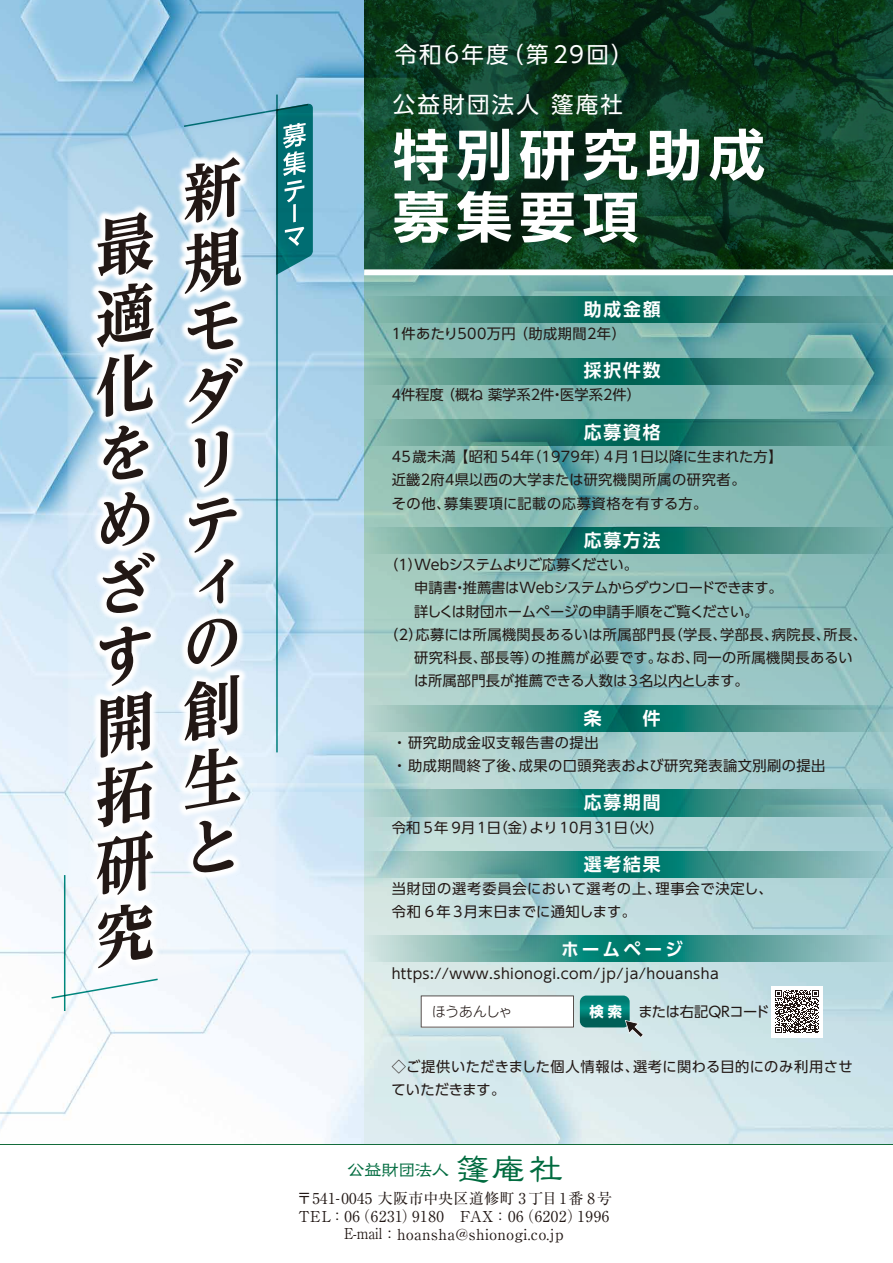
<style>
.page{position:relative;width:893px;height:1263px;background:#fff}
.page>*{position:absolute;margin:0;border:0;box-sizing:border-box;transform-origin:0 0}
.t1{font:700 54.75px/62.2px "UD Shin Go Pro De";letter-spacing:.12em;color:#fff}
.t2{font:22.5px "UD Shin Go Pro";letter-spacing:.1em;color:#fff}
.t3{font:18.6px "Likurei Std";letter-spacing:-.04em;color:#006b3f;scale:.95 1}
.t4{font:700 17.85px "UD Shin Go Pro De";letter-spacing:.1em;color:#fff}
.t5{font:15px/18px "Ryumin Pro";letter-spacing:.03em;color:#221815;text-align:center}
.t6{font:14.25px/23.2px "UD Shin Go Pro";letter-spacing:.02em;color:#221815}
.t7{font:14.25px/23.2px "UD Shin Go Pro";letter-spacing:.055em;color:#221815}
.t8{font:14.25px "UD Shin Go Pro";letter-spacing:-.04em;color:#221815}
.t9{font:14.25px "UD Shin Go Pro";letter-spacing:-.025em;color:#221815}
.t10{font:14.25px "UD Shin Go Pro";letter-spacing:-.05em;color:#221815}
.t11{font:14.25px "UD Shin Go Pro";color:#221815}
.t12{font:14.25px "UD Shin Go Pro";letter-spacing:-.03em;color:#221815}
.t13{font:300 14.25px "UD Shin Go NT Pr 6 N";letter-spacing:-.06em;color:#221815}
.s1{font-family:"UD Shin Go NT Pro";font-weight:700;color:#fff}
.s2{font-size:33.75px}
</style>
<div class="page">
<img style="left:0;top:0;width:364px;height:1144px">
<img style="left:65px;top:125px;width:210px;height:875px">
<svg style="left:187px;top:301px;width:50px;height:50px"></svg>
<svg style="left:189px;top:358px;width:54px;height:66px"></svg>
<svg style="left:195px;top:431px;width:33px;height:56px"></svg>
<svg style="left:189px;top:497px;width:48px;height:56px"></svg>
<svg style="left:199px;top:559px;width:34px;height:45px"></svg>
<svg style="left:188px;top:617px;width:49px;height:50px"></svg>
<svg style="left:184px;top:675px;width:55px;height:66px"></svg>
<svg style="left:185px;top:748px;width:55px;height:61px"></svg>
<svg style="left:193px;top:820px;width:41px;height:53px"></svg>
<svg style="left:97px;top:212px;width:56px;height:64px"></svg>
<svg style="left:97px;top:283px;width:57px;height:64px"></svg>
<svg style="left:97px;top:354px;width:56px;height:63px"></svg>
<svg style="left:103px;top:425px;width:45px;height:55px"></svg>
<svg style="left:101px;top:492px;width:48px;height:54px"></svg>
<svg style="left:103px;top:552px;width:52px;height:64px"></svg>
<svg style="left:97px;top:626px;width:56px;height:269px"></svg>
<svg style="left:98px;top:904px;width:55px;height:64px"></svg>
<hr style="left:276px;top:95px;width:2px;height:657px;background:#008a7e">
<svg style="left:364px;top:275px;width:529px;height:869px;background:#a6cdcb"></svg>
<img style="left:364px;top:0;width:529px;height:269px">
<hr style="left:0;top:1144px;width:893px;height:1px;background:#00602c">
<svg style="left:364px;top:296px;width:529px;height:26px;background:#39857c"></svg>
<svg style="left:364px;top:358px;width:529px;height:26px;background:#3c887d"></svg>
<svg style="left:364px;top:419px;width:529px;height:26px;background:#3d887d"></svg>
<svg style="left:364px;top:528px;width:529px;height:26px;background:#448e82"></svg>
<svg style="left:364px;top:936px;width:529px;height:26px;background:#5ea6a0"></svg>
<svg style="left:364px;top:705px;width:529px;height:26px;background:#509890"></svg>
<svg style="left:364px;top:790px;width:529px;height:26px;background:#529c95"></svg>
<svg style="left:364px;top:851px;width:529px;height:26px;background:#57a19a"></svg>
<hr style="left:64px;top:875px;width:1px;height:136px;background:#008a7e">
<svg style="left:51px;top:978px;width:107px;height:20px"></svg>
<svg style="left:184px;top:104px;width:129px;height:190px;background:#86acb8"></svg>
<svg style="left:421px;top:995px;width:153px;height:32px"></svg>
<svg style="left:580px;top:995px;width:50px;height:32px;background:#057a71"></svg>
<svg style="left:625px;top:1020px;width:19px;height:18px"></svg>
<div style="left:771px;top:986px;width:51px;height:51px;background:#fff"></div>
<svg style="left:775px;top:990px;width:44px;height:43px"></svg>
<h2 class="t2" style="left:394px;top:36px;width:241px">令和6年度（第29回）</h2>
<h2 class="t2" style="left:393px;top:86px;width:232px">公益財団法人 篷庵社</h2>
<h1 class="t1" style="left:393px;top:122px;width:374px">特別研究助成募集要項</h1>
<p class="t4" style="left:584px;top:294px;width:78px">助成金額</p>
<p class="t6" style="left:392px;top:321px;width:236px">1件あたり500万円 （助成期間2年）</p>
<p class="t4" style="left:584px;top:356px;width:78px">採択件数</p>
<p class="t11" style="left:392px;top:383px;width:251px">4件程度 （概ね 薬学系2件・医学系2件）</p>
<p class="t4" style="left:584px;top:417px;width:78px">応募資格</p>
<p class="t6" style="left:392px;top:444px;width:392px">45歳未満 【昭和 54年（1979年）4月1日以降に生まれた方】近畿2府4県以西の大学または研究機関所属の研究者。<br>その他、募集要項に記載の応募資格を有する方。</p>
<p class="t4" style="left:584px;top:525px;width:78px">応募方法</p>
<p class="t10" style="left:384px;top:553px;width:256px">（1）Webシステムよりご応募ください。</p>
<p class="t8" style="left:414px;top:576px;width:370px">申請書・推薦書はWebシステムからダウンロードできます。</p>
<p class="t9" style="left:414px;top:599px;width:346px">詳しくは財団ホームページの申請手順をご覧ください。</p>
<p class="t6" style="left:384px;top:622px;width:484px">（2）応募には所属機関長あるいは所属部門長（学長、学部長、病院長、所長、</p>
<p class="t6" style="left:414px;top:645px;width:440px">研究科長、部長等）の推薦が必要です。なお、同一の所属機関長あるい</p>
<p class="t6" style="left:414px;top:669px;width:336px">は所属部門長が推薦できる人数は3名以内とします。</p>
<p class="t4" style="left:584px;top:703px;width:78px">条　　件</p>
<p class="t6" style="left:392px;top:730px;width:434px">・ 研究助成金収支報告書の提出<br>・ 助成期間終了後、成果の口頭発表および研究発表論文別刷の提出</p>
<p class="t4" style="left:584px;top:788px;width:78px">応募期間</p>
<p class="t6" style="left:392px;top:815px;width:274px">令和 5年 9月1日（金）より10月31日（火）</p>
<p class="t4" style="left:584px;top:849px;width:78px">選考結果</p>
<p class="t7" style="left:392px;top:876px;width:382px">当財団の選考委員会において選考の上、理事会で決定し、令和 6 年3月末日までに通知します。</p>
<p class="t4" style="left:561px;top:934px;width:123px">ホームページ</p>
<p class="t6" style="left:392px;top:961px;width:329px">https://www.shionogi.com/jp/ja/houansha</p>
<p class="t13" style="left:432px;top:1000px;width:82px">ほうあんしゃ</p>
<p class="t12" style="left:589px;top:1000px;width:181px"><span class="s1">検索</span> または右記QRコード</p>
<p class="t6" style="left:391px;top:1054px;width:463px">◇ご提供いただきました個人情報は、選考に関わる目的にのみ利用させていただきます。</p>
<h3 class="t3" style="left:347px;top:1158px;width:229px">公益財団法人 <span class="s2">篷庵社</span></h3>
<p class="t5" style="left:297px;top:1188px;width:317px">〒541-0045 大阪市中央区道修町 3 丁目1番 8号<br>TEL ：06（6231）9180　FAX ：06（6202）1996<br>E-mail：hoansha@shionogi.co.jp</p>
</div>
